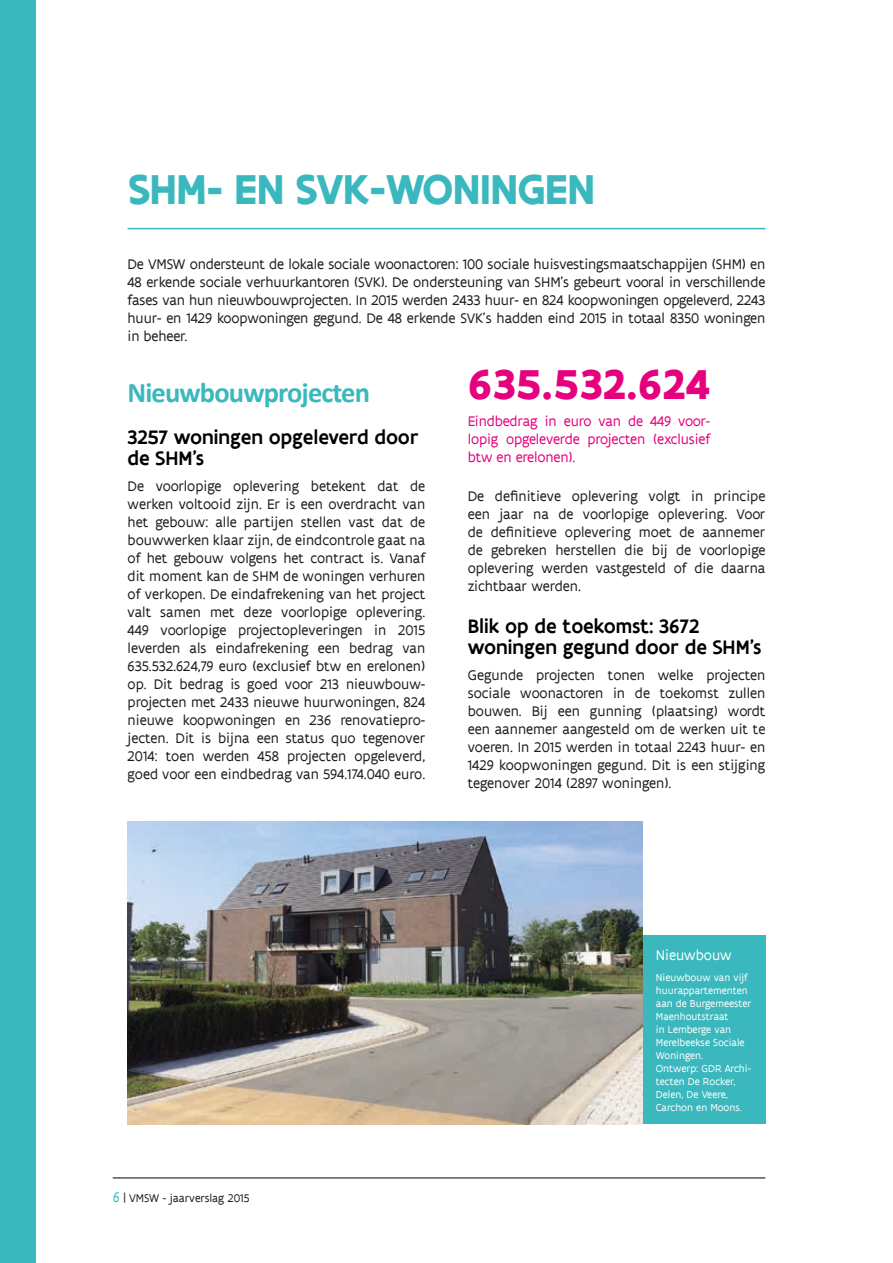
<style>
.page{position:relative;width:893px;height:1263px;background:#fff}
.page>*{position:absolute;margin:0;border:0;box-sizing:border-box;transform-origin:0 0}
.t1{font:700 45px "Flanders Art Sans";letter-spacing:-.025em;color:#3bb8bd;scale:.95 1}
.t2{font:700 45px "Flanders Art Sans";letter-spacing:-.01em;color:#e6007e}
.t3{font:700 28.5px "Calibri";letter-spacing:-.03em;color:#3bb8bd}
.t4{font:500 21px/21px "Flanders Art Sans";color:#000}
.t5{font:15px/18px "Flanders Art Sans";color:#1d1d1b;text-align:justify}
.t6{font:15px/18px "Flanders Art Sans";letter-spacing:-.01em;color:#e6007e;text-align:justify}
.t7{font:15px "Flanders Art Sans";color:#fff}
.t8{font:12px "Flanders Art Sans";color:#1d1d1b}
.t9{font:10.8px/13px "Flanders Art Sans";color:#fff}
.s1{font-size:15.15px;color:#3bb8bd}
</style>
<div class="page">
<div style="left:0;top:0;width:36px;height:1263px;background:#3bb8bd"></div>
<hr style="left:113px;top:1177px;width:652px;height:1px;background:#000">
<hr style="left:128px;top:228px;width:637px;height:1px;background:#3bb8bd">
<img style="left:128px;top:821px;width:515px;height:303px">
<div style="left:643px;top:935px;width:122px;height:189px;background:#3bb8bd"></div>
<h1 class="t1" style="left:128px;top:161px;width:494px">SHM- EN SVK-WONINGEN</h1>
<p class="t5" style="left:128px;top:255px;width:639px">De VMSW ondersteunt de lokale sociale woonactoren: 100 sociale huisvestingsmaatschappijen (SHM) en 48 erkende sociale verhuurkantoren (SVK). De ondersteuning van SHM's gebeurt vooral in verschillende fases van hun nieuwbouwprojecten. In 2015 werden 2433 huur- en 824 koopwoningen opgeleverd, 2243 huur- en 1429 koopwoningen gegund. De 48 erkende SVK’s hadden eind 2015 in totaal 8350 woningen in beheer.</p>
<h1 class="t2" style="left:468px;top:356px;width:244px">635.532.624</h1>
<p class="t6" style="left:468px;top:412px;width:244px">Eindbedrag in euro van de 449 voor&shy;lopig opgeleverde projecten (exclusief btw en erelonen).</p>
<h2 class="t3" style="left:128px;top:372px;width:244px">Nieuwbouwprojecten</h2>
<h3 class="t4" style="left:128px;top:427px;width:292px">3257 woningen opgeleverd door de SHM’s</h3>
<p class="t5" style="left:128px;top:478px;width:299px">De voorlopige oplevering betekent dat de werken voltooid zijn. Er is een overdracht van het gebouw: alle partijen stellen vast dat de bouwwerken klaar zijn, de eindcontrole gaat na of het gebouw volgens het contract is. Vanaf dit moment kan de SHM de woningen verhuren of verkopen. De eindafrekening van het project valt samen met deze voorlopige oplevering.<br>449 voorlopige projectopleveringen in 2015 leverden als eindafrekening een bedrag van 635.532.624,79 euro (exclusief btw en erelonen) op. Dit bedrag is goed voor 213 nieuwbouw&shy;projecten met 2433 nieuwe huurwoningen, 824 nieuwe koopwoningen en 236 renovatiepro&shy;jecten. Dit is bijna een status quo tegenover 2014: toen werden 458 projecten opgeleverd, goed voor een eindbedrag van 594.174.040 euro.</p>
<p class="t5" style="left:468px;top:487px;width:299px">De definitieve oplevering volgt in principe een jaar na de voorlopige oplevering. Voor de definitieve oplevering moet de aannemer de gebreken herstellen die bij de voorlopige oplevering werden vastgesteld of die daarna zichtbaar werden.</p>
<h3 class="t4" style="left:468px;top:616px;width:295px">Blik op de toekomst: 3672 woningen gegund door de SHM’s</h3>
<p class="t5" style="left:468px;top:667px;width:299px">Gegunde projecten tonen welke projecten sociale woonactoren in de toekomst zullen bouwen. Bij een gunning (plaatsing) wordt een aannemer aangesteld om de werken uit te voeren. In 2015 werden in totaal 2243 huur- en 1429 koopwoningen gegund. Dit is een stijging tegenover 2014 (2897 woningen).</p>
<p class="t8" style="left:113px;top:1191px;width:138px"><span class="s1">6</span> | VMSW - jaarverslag 2015</p>
<p class="t7" style="left:656px;top:945px;width:77px">Nieuwbouw</p>
<p class="t9" style="left:656px;top:971px;width:97px">Nieuwbouw van vijf huurappartementen aan de Burgemeester<br>Maenhoutstraat<br>in Lemberge van<br>Merelbeekse Sociale<br>Woningen.<br>Ontwerp: GDR Archi&shy;tecten De Rocker,<br>Delen, De Veere,<br>Carchon en Moons.</p>
</div>
